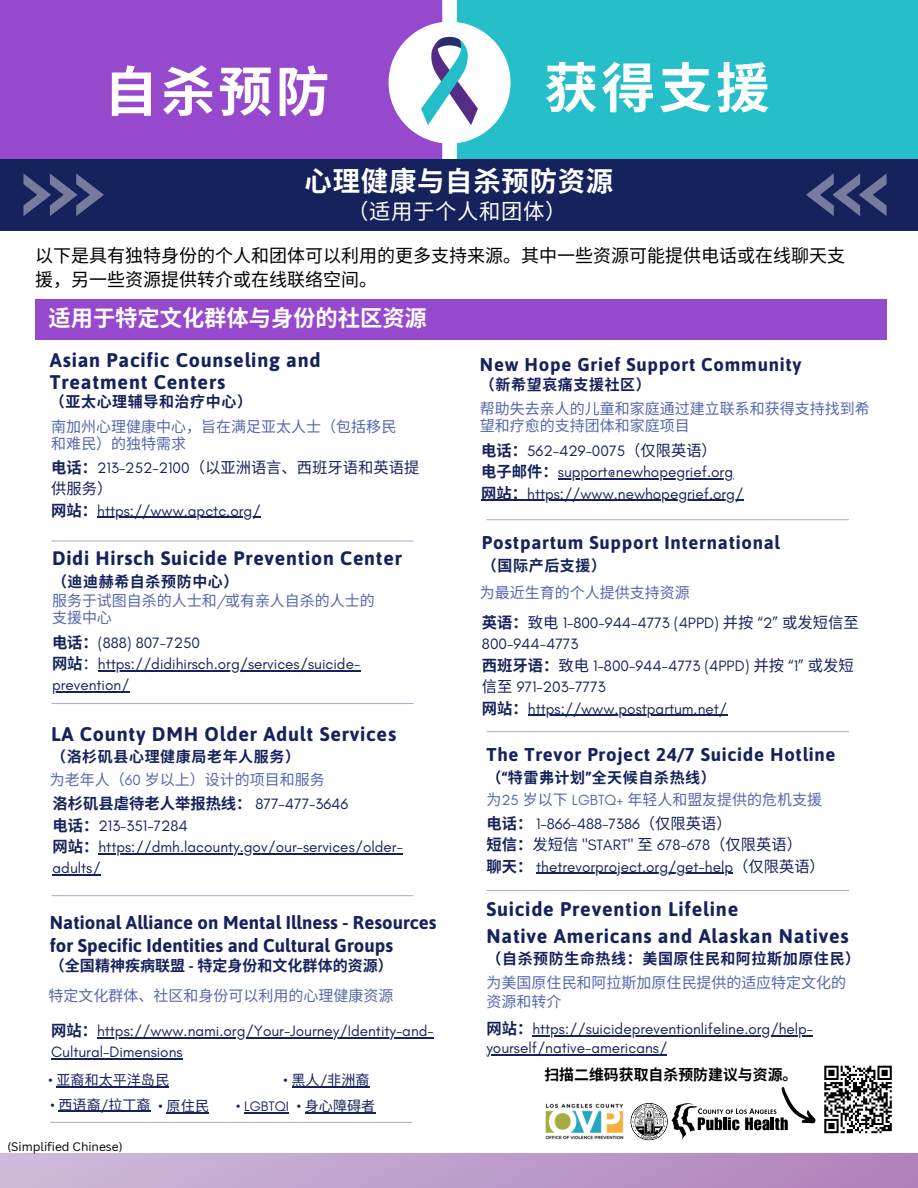
<style>
.page{position:relative;width:918px;height:1188px;background:#fff}
.page>*{position:absolute;margin:0;border:0;box-sizing:border-box;transform-origin:0 0}
.t1{font:700 54px "Noto Sans CJ Ksc";letter-spacing:.06em;color:#fff}
.t2{font:700 27.45px "Noto Sans CJ Ksc";letter-spacing:.03em;color:#fff}
.t3{font:700 22.2px "Noto Sans CJ Ksc";color:#fff}
.t4{font:21.45px "Noto Sans CJ Ksc";letter-spacing:.025em;color:#fff}
.t5{font:700 19.8px/22.5px "Asap";letter-spacing:.04em;color:#16225b}
.t6{font:700 19.5px "Asap";letter-spacing:.04em;color:#16225b}
.t7{font:700 18.6px "Asap";letter-spacing:.04em;color:#16225b}
.t8{font:700 18.6px/22.5px "Asap";letter-spacing:.005em;color:#16225b}
.t9{font:18px/24.8px "Noto Sans CJ Ksc";color:#000}
.t10{font:15.3px/21.3px "Glacial Indifference";color:#16225b}
.t11{font:15.3px/21.3px "Noto Sans CJ Ksc";color:#16225b}
.t12{font:700 15.3px "Noto Sans CJ Ksc";color:#16225b}
.t13{font:15px/16.8px "Noto Sans CJ Ksc";color:#5666ad}
.t14{font:700 15px "Noto Sans CJ Ksc";letter-spacing:.04em;color:#16225b}
.t15{font:700 15px "Noto Sans CJ Ksc";letter-spacing:.005em;color:#16225b}
.t16{font:700 14.85px "Noto Sans CJ Ksc";color:#000}
.t17{font:14.1px "Noto Sans CJ Ksc";color:#16225b}
.t18{font:14.1px "Glacial Indifference";color:#16225b}
.t19{font:12px "Canva Sans";color:#000}
.s1{font-weight:700}
.s2{font-family:"Glacial Indifference"}
.s3{font-family:"Noto Sans CJ Ksc";font-weight:700}
.s4{font-family:"Glacial Indifference";font-style:italic}
.s5{font-family:"Noto Sans CJ Ksc"}
.s6{font-family:"Glacial Indifference";font-weight:400}
.s7{font-family:"Asap"}
</style>
<div class="page">
<div style="left:0;top:1154px;width:918px;height:34px;background:linear-gradient(to right,#cebbdb,#b082ba)"></div>
<div style="left:0;top:0;width:918px;height:187px;background:#9749ce"></div>
<div style="left:452px;top:0;width:466px;height:187px;background:#26bec9"></div>
<div style="left:389px;top:22px;width:122px;height:122px;background:#fff;border-radius:50%"></div>
<div style="left:442px;top:0;width:15px;height:210px;background:#fff"></div>
<img style="left:411px;top:33px;width:69px;height:117px">
<div style="left:0;top:159px;width:918px;height:72px;background:#16225b"></div>
<hr style="left:52px;top:540px;width:361px;height:2px;background:#16225b">
<hr style="left:52px;top:895px;width:361px;height:1px;background:#16225b">
<hr style="left:50px;top:1122px;width:362px;height:1px;background:#16225b">
<hr style="left:487px;top:519px;width:362px;height:1px;background:#16225b">
<hr style="left:487px;top:731px;width:362px;height:1px;background:#16225b">
<hr style="left:487px;top:890px;width:362px;height:1px;background:#16225b">
<hr style="left:97px;top:517px;width:164px;height:1px;background:#16225b">
<hr style="left:528px;top:715px;width:199px;height:1px;background:#16225b">
<hr style="left:532px;top:1035px;width:281px;height:2px;background:#16225b">
<hr style="left:486px;top:1055px;width:181px;height:1px;background:#16225b">
<hr style="left:536px;top:873px;width:197px;height:1px;background:#16225b">
<hr style="left:99px;top:853px;width:304px;height:1px;background:#16225b">
<hr style="left:53px;top:875px;width:48px;height:1px;background:#16225b">
<svg style="left:23px;top:173px;width:81px;height:43px"></svg>
<svg style="left:806px;top:173px;width:81px;height:43px"></svg>
<div style="left:35px;top:299px;width:852px;height:41px;background:#9749ce"></div>
<svg style="left:824px;top:1066px;width:68px;height:67px"></svg>
<img style="left:545px;top:1103px;width:79px;height:37px">
<svg style="left:631px;top:1087px;width:185px;height:53px"></svg>
<hr style="left:558px;top:478px;width:175px;height:1px;background:#16225b">
<hr style="left:481px;top:500px;width:46px;height:1px;background:#16225b">
<hr style="left:527px;top:500px;width:216px;height:1px;background:#16225b">
<hr style="left:98px;top:670px;width:262px;height:1px;background:#16225b">
<hr style="left:52px;top:692px;width:77px;height:1px;background:#16225b">
<hr style="left:52px;top:703px;width:361px;height:1px;background:#16225b">
<hr style="left:244px;top:1112px;width:45px;height:1px;background:#16225b">
<hr style="left:292px;top:1086px;width:77px;height:1px;background:#16225b">
<hr style="left:167px;top:1112px;width:42px;height:1px;background:#16225b">
<hr style="left:305px;top:1112px;width:70px;height:1px;background:#16225b">
<hr style="left:57px;top:1086px;width:112px;height:1px;background:#16225b">
<hr style="left:59px;top:1111px;width:92px;height:1px;background:#16225b">
<hr style="left:97px;top:1037px;width:337px;height:1px;background:#16225b">
<hr style="left:51px;top:1058px;width:132px;height:2px;background:#16225b">
<p class="t1" style="left:104px;top:49px;width:227px">自杀预防</p>
<h5 class="t1" style="left:544px;top:45px;width:227px">获得支援</h5>
<p class="t2" style="left:305px;top:159px;width:310px">心理健康与自杀预防资源</p>
<p class="t4" style="left:347px;top:194px;width:221px">（适用于个人和团体）</p>
<p class="t9" style="left:35px;top:242px;width:810px">以下是具有独特身份的个人和团体可以利用的更多支持来源。其中一些资源可能提供电话或在线聊天支援，另一些资源提供转介或在线联络空间。</p>
<p class="t3" style="left:49px;top:301px;width:380px">适用于特定文化群体与身份的社区资源</p>
<p class="t5" style="left:50px;top:349px;width:272px">Asian Pacific Counseling and<br>Treatment Centers</p>
<p class="t14" style="left:50px;top:390px;width:204px">（亚太心理辅导和治疗中心）</p>
<h1 class="t13" style="left:51px;top:417px;width:344px">南加州心理健康中心，旨在满足亚太人士（包括移民和难民）的独特需求</h1>
<p class="t11" style="left:51px;top:456px;width:370px"><span class="s1">电话：</span><span class="s2">213-252-2100</span>（以亚洲语言、西班牙语和英语提供服务）</p>
<h2 class="t10" style="left:51px;top:500px;width:211px"><span class="s3">网站：</span>https://www.apctc.org/</h2>
<p class="t6" style="left:52px;top:547px;width:351px">Didi Hirsch Suicide Prevention Center</p>
<p class="t14" style="left:52px;top:569px;width:188px">（迪迪赫希自杀预防中心）</p>
<p class="t13" style="left:52px;top:592px;width:324px">服务于试图自杀的人士和<span class="s4">/</span>或有亲人自杀的人士的支援中心</p>
<p class="t10" style="left:52px;top:632px;width:150px"><span class="s3">电话：</span>(888) 807-7250</p>
<p class="t10" style="left:52px;top:653px;width:310px"><span class="s3">网站</span><span class="s5">：</span>https://didihirsch.org/services/suicide-</p>
<p class="t10" style="left:52px;top:674px;width:79px">prevention/</p>
<p class="t5" style="left:51px;top:722px;width:347px">LA County DMH Older Adult Services</p>
<p class="t14" style="left:51px;top:745px;width:250px">（洛杉矶县心理健康局老年人服务）</p>
<p class="t13" style="left:50px;top:770px;width:277px">为老年人（<span class="s2">60</span> 岁以上）设计的项目和服务</p>
<p class="t12" style="left:53px;top:792px;width:297px">洛杉矶县虐待老人举报热线： <span class="s6">877-477-3646</span></p>
<p class="t10" style="left:53px;top:815px;width:137px"><span class="s3">电话：</span>213-351-7284</p>
<h5 class="t10" style="left:53px;top:836px;width:352px"><span class="s3">网站：</span>https://dmh.lacounty.gov/our-services/older-</h5>
<p class="t10" style="left:53px;top:857px;width:50px">adults/</p>
<p class="t8" style="left:50px;top:912px;width:388px">National Alliance on Mental Illness - Resources for Specific Identities and Cultural Groups</p>
<p class="t15" style="left:50px;top:954px;width:344px">（全国精神疾病联盟 <span class="s7">-</span> 特定身份和文化群体的资源）</p>
<p class="t13" style="left:49px;top:986px;width:346px">特定文化群体、社区和身份可以利用的心理健康资源</p>
<p class="t10" style="left:51px;top:1020px;width:384px"><span class="s3">网站：</span>https://www.nami.org/Your-Journey/Identity-and-</p>
<p class="t10" style="left:51px;top:1041px;width:133px">Cultural-Dimensions</p>
<p class="t17" style="left:49px;top:1069px;width:120px"><span class="s2">•</span> 亚裔和太平洋岛民</p>
<p class="t17" style="left:51px;top:1094px;width:102px"><span class="s2">•</span> 西语裔<span class="s2">/</span>拉丁裔</p>
<p class="t17" style="left:284px;top:1069px;width:87px"><span class="s2">•</span> 黑人<span class="s2">/</span>非洲裔</p>
<p class="t17" style="left:159px;top:1095px;width:50px"><span class="s2">•</span> 原住民</p>
<p class="t17" style="left:297px;top:1095px;width:80px"><span class="s2">•</span> 身心障碍者</p>
<p class="t18" style="left:236px;top:1098px;width:54px">• LGBTQI</p>
<p class="t19" style="left:7px;top:1138px;width:117px">(Simplified Chinese)</p>
<h5 class="t7" style="left:480px;top:354px;width:323px">New Hope Grief Support Community</h5>
<h5 class="t14" style="left:480px;top:373px;width:172px">（新希望哀痛支援社区）</h5>
<p class="t13" style="left:480px;top:399px;width:391px">帮助失去亲人的儿童和家庭通过建立联系和获得支持找到希望和疗愈的支持团体和家庭项目</p>
<p class="t10" style="left:481px;top:440px;width:237px"><span class="s3">电话：</span>562-429-0075<span class="s5">（仅限英语）</span></p>
<p class="t10" style="left:481px;top:461px;width:253px"><span class="s3">电子邮件：</span>support@newhopegrief.org</p>
<p class="t10" style="left:481px;top:483px;width:264px"><span class="s3">网站：</span>https://www.newhopegrief.org/</p>
<p class="t7" style="left:482px;top:531px;width:300px">Postpartum Support International</p>
<p class="t14" style="left:482px;top:554px;width:126px">（国际产后支援）</p>
<p class="t13" style="left:480px;top:583px;width:211px">为最近生育的个人提供支持资源</p>
<h4 class="t10" style="left:482px;top:612px;width:377px"><span class="s3">英语：</span><span class="s5">致电</span> 1-800-944-4773 (4PPD) <span class="s5">并按</span> “2” <span class="s5">或发短信至<br></span>800-944-4773</h4>
<h6 class="t10" style="left:482px;top:655px;width:373px"><span class="s3">西班牙语：</span><span class="s5">致电</span> 1-800-944-4773 (4PPD) <span class="s5">并按</span> “1” <span class="s5">或发短信至</span> 971-203-7773</h6>
<h3 class="t10" style="left:482px;top:698px;width:247px"><span class="s3">网站：</span>https://www.postpartum.net/</h3>
<p class="t7" style="left:486px;top:743px;width:351px">The Trevor Project 24/7 Suicide Hotline</p>
<p class="t14" style="left:486px;top:766px;width:231px">（<span class="s7">“</span>特雷弗计划<span class="s7">”</span>全天候自杀热线）</p>
<p class="t13" style="left:486px;top:790px;width:337px">为<span class="s2">25</span> 岁以下 <span class="s2">LGBTQ+</span> 年轻人和盟友提供的危机支援</p>
<p class="t10" style="left:486px;top:813px;width:247px"><span class="s3">电话：</span> 1-866-488-7386<span class="s5">（仅限英语）</span></p>
<p class="t10" style="left:486px;top:834px;width:317px"><span class="s3">短信：</span><span class="s5">发短信</span> "START" <span class="s5">至</span> 678-678<span class="s5">（仅限英语）</span></p>
<h5 class="t10" style="left:486px;top:856px;width:340px"><span class="s3">聊天：</span> thetrevorproject.org/get-help<span class="s5">（仅限英语）</span></h5>
<p class="t5" style="left:486px;top:895px;width:364px;line-height:27px">Suicide Prevention Lifeline<br>Native Americans and Alaskan Natives</p>
<p class="t14" style="left:486px;top:947px;width:375px">（自杀预防生命热线：美国原住民和阿拉斯加原住民）</p>
<p class="t13" style="left:486px;top:972px;width:361px;line-height:19.2px">为美国原住民和阿拉斯加原住民提供的适应特定文化的资源和转介</p>
<p class="t10" style="left:486px;top:1018px;width:328px"><span class="s3">网站：</span>https://suicidepreventionlifeline.org/help-</p>
<h5 class="t10" style="left:486px;top:1037px;width:182px">yourself/native-americans/</h5>
<p class="t16" style="left:544px;top:1063px;width:255px">扫描二维码获取自杀预防建议与资源。</p>
</div>
